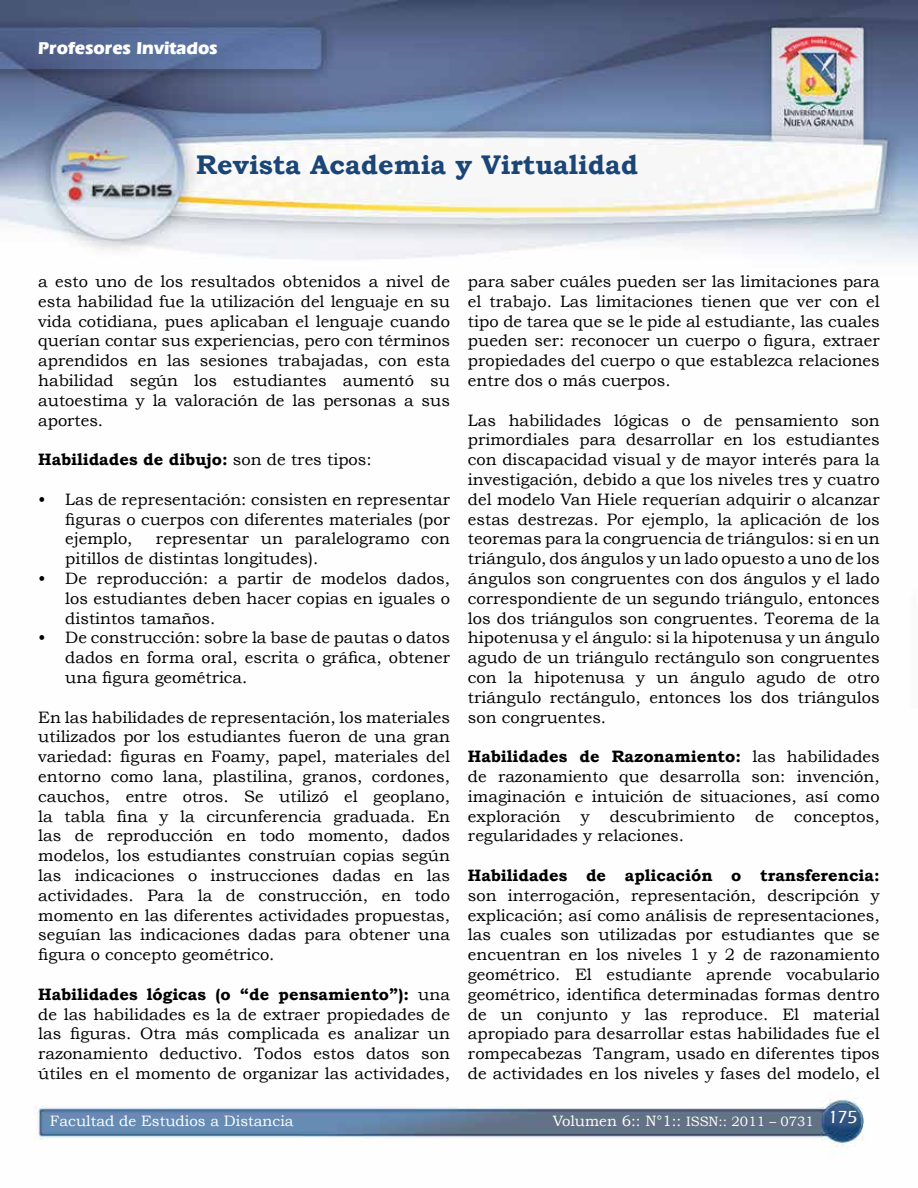
<style>
.page{position:relative;width:918px;height:1188px;background:#fff}
.page>*{position:absolute;margin:0;border:0;box-sizing:border-box;transform-origin:0 0}
.t1{font:700 27px "Bookman Old Style";color:#1a4576}
.t2{font:700 18px "Eras IT Cby BT";color:#fff}
.t3{font:500 18px "Eras ITC";color:#fff}
.t4{font:16.5px/19.8px "Bookman Old Style";color:#000;text-align:justify}
.t5{font:700 16.5px "Bookman Old Style";color:#000}
.t6{font:15px "Bookman Old Style";color:#fff}
.s1{font-weight:400}
.s2{font-weight:700}
.s3{font-size:13.5px}
</style>
<div class="page">
<img style="left:0;top:0;width:918px;height:1149px">
<p class="t2" style="left:38px;top:37px;width:181px">Profesores Invitados</p>
<h1 class="t1" style="left:196px;top:149px;width:443px">Revista Academia y Virtualidad</h1>
<p class="t4" style="left:38px;top:271px;width:413px">a esto uno de los resultados obtenidos a nivel de esta habilidad fue la utilización del lenguaje en su vida cotidiana, pues aplicaban el lenguaje cuando querían contar sus experiencias, pero con términos aprendidos en las sesiones trabajadas, con esta habilidad según los estudiantes aumentó su autoestima y la valoración de las personas a sus aportes.</p>
<p class="t5" style="left:38px;top:450px;width:335px">Habilidades de dibujo: <span class="s1">son de tres tipos:</span></p>
<p class="t4" style="left:65px;top:489px;width:386px;text-indent:-27px">• Las de representación: consisten en representar figuras o cuerpos con diferentes materiales (por ejemplo,</p>
<p class="t4" style="left:65px;top:529px;width:386px;text-indent:91px">representar un paralelogramo con pitillos de distintas longitudes).</p>
<p class="t4" style="left:65px;top:568px;width:386px;text-indent:-27px">• De reproducción: a partir de modelos dados, los estudiantes deben hacer copias en iguales o distintos tamaños.</p>
<p class="t4" style="left:65px;top:628px;width:386px;text-indent:-27px">• De construcción: sobre la base de pautas o datos dados en forma oral, escrita o gráfica, obtener una figura geométrica.</p>
<p class="t4" style="left:38px;top:707px;width:413px">En las habilidades de representación, los materiales utilizados por los estudiantes fueron de una gran variedad: figuras en Foamy, papel, materiales del entorno como lana, plastilina, granos, cordones, cauchos, entre otros. Se utilizó el geoplano, la tabla fina y la circunferencia graduada. En las de reproducción en todo momento, dados modelos, los estudiantes construían copias según las indicaciones o instrucciones dadas en las actividades. Para la de construcción, en todo momento en las diferentes actividades propuestas, seguían las indicaciones dadas para obtener una figura o concepto geométrico.</p>
<p class="t4" style="left:38px;top:984px;width:413px"><span class="s2">Habilidades lógicas (o “de pensamiento”):</span> una de las habilidades es la de extraer propiedades de las figuras. Otra más complicada es analizar un razonamiento deductivo. Todos estos datos son útiles en el momento de organizar las actividades,</p>
<p class="t4" style="left:468px;top:271px;width:413px">para saber cuáles pueden ser las limitaciones para el trabajo. Las limitaciones tienen que ver con el tipo de tarea que se le pide al estudiante, las cuales pueden ser: reconocer un cuerpo o figura, extraer propiedades del cuerpo o que establezca relaciones entre dos o más cuerpos.</p>
<p class="t4" style="left:468px;top:410px;width:413px">Las habilidades lógicas o de pensamiento son primordiales para desarrollar en los estudiantes con discapacidad visual y de mayor interés para la investigación, debido a que los niveles tres y cuatro del modelo Van Hiele requerían adquirir o alcanzar estas destrezas. Por ejemplo, la aplicación de los teoremas para la congruencia de triángulos: si en un triángulo, dos ángulos y un lado opuesto a uno de los ángulos son congruentes con dos ángulos y el lado correspondiente de un segundo triángulo, entonces los dos triángulos son congruentes. Teorema de la hipotenusa y el ángulo: si la hipotenusa y un ángulo agudo de un triángulo rectángulo son congruentes con la hipotenusa y un ángulo agudo de otro triángulo rectángulo, entonces los dos triángulos son congruentes.</p>
<p class="t4" style="left:468px;top:747px;width:413px"><span class="s2">Habilidades de Razonamiento:</span> las habilidades de razonamiento que desarrolla son: invención, imaginación e intuición de situaciones, así como exploración y descubrimiento de conceptos, regularidades y relaciones.</p>
<p class="t5" style="left:468px;top:865px;width:413px">Habilidades de aplicación o transferencia:</p>
<p class="t4" style="left:468px;top:885px;width:413px">son interrogación, representación, descripción y explicación; así como análisis de representaciones, las cuales son utilizadas por estudiantes que se encuentran en los niveles 1 y 2 de razonamiento geométrico. El estudiante aprende vocabulario geométrico, identifica determinadas formas dentro de un conjunto y las reproduce. El material apropiado para desarrollar estas habilidades fue el rompecabezas Tangram, usado en diferentes tipos de actividades en los niveles y fases del modelo, el</p>
<p class="t6" style="left:50px;top:1113px;width:245px">Facultad de Estudios a Distancia</p>
<p class="t6" style="left:553px;top:1113px;width:263px">Volumen 6:: N°1:: <span class="s3">ISSN:: 2011 – 0731</span></p>
<p class="t3" style="left:828px;top:1107px;width:31px">175</p>
</div>
